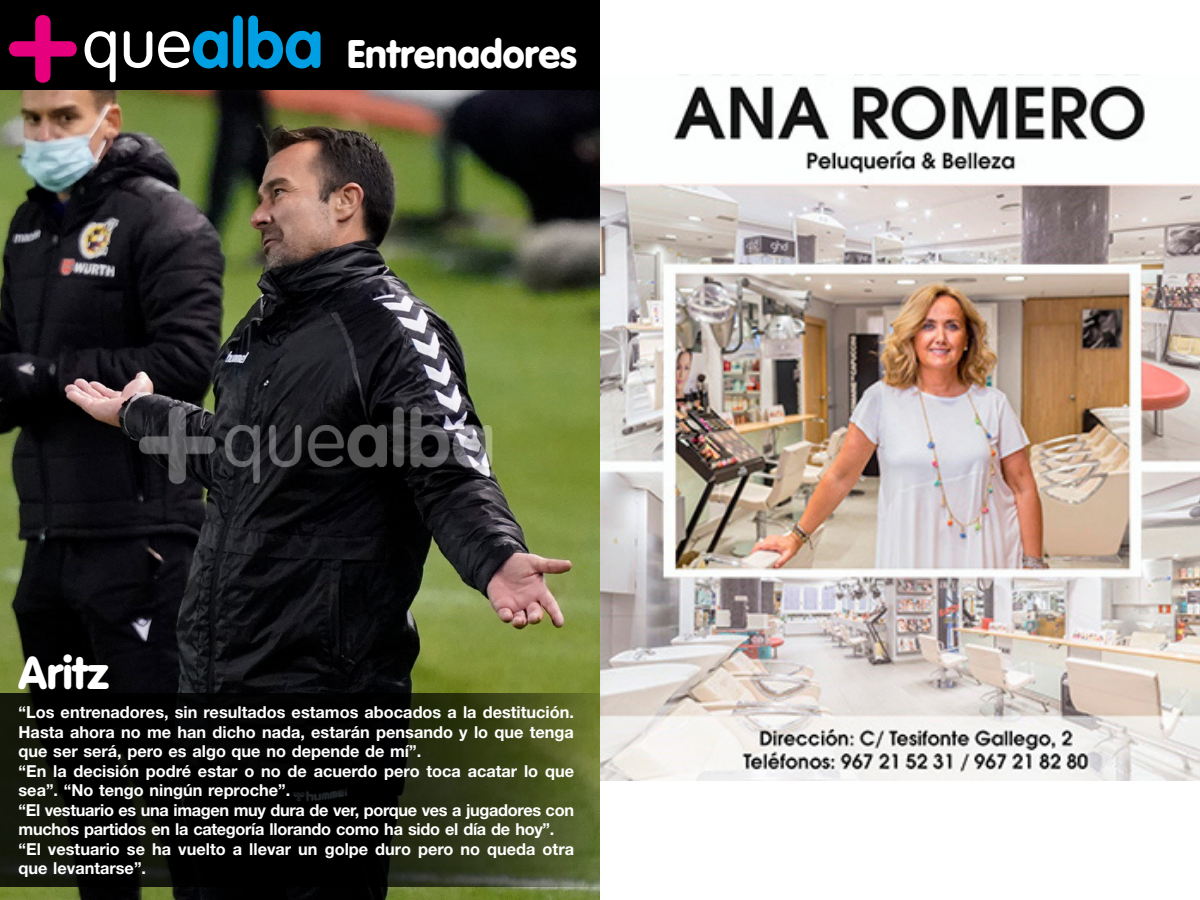
<style>
.page{position:relative;width:1200px;height:900px;background:#fff}
.page>*{position:absolute;margin:0;border:0;box-sizing:border-box;transform-origin:0 0}
.t1{font:900 45px "VAG Rounded Std";color:#fff}
.t2{font:900 39.3px "VAG Rounded Std";color:#fff}
.t3{font:700 16.5px/19.5px "Helvetica Neue LT Std";color:#fff}
</style>
<div class="page">
<div style="left:0;top:0;width:600px;height:900px;background:#000"></div>
<svg style="left:85px;top:15px;width:236px;height:67px"></svg>
<svg style="left:9px;top:15px;width:68px;height:68px"></svg>
<img style="left:0;top:90px;width:600px;height:810px">
<svg style="left:0;top:693px;width:600px;height:193px"></svg>
<div style="left:21px;top:657px;width:107px;height:51px;background:#000"></div>
<img style="left:131px;top:399px;width:379px;height:96px">
<img style="left:600px;top:74px;width:600px;height:707px">
<h2 class="t2" style="left:347px;top:30px;width:231px">Entrenadores</h2>
<h1 class="t1" style="left:19px;top:646px;width:91px">Aritz</h1>
<p class="t3" style="left:19px;top:702px;width:557px">“Los entrenadores, sin resultados estamos abocados a la destitución.<br>Hasta ahora no me han dicho nada, estarán pensando y lo que tenga que ser será, pero es algo que no depende de mí”.<br>“En la decisión podré estar o no de acuerdo pero toca acatar lo que sea”. “No tengo ningún reproche”.<br>“El vestuario es una imagen muy dura de ver, porque ves a jugadores con muchos partidos en la categoría llorando como ha sido el día de hoy”. “El vestuario se ha vuelto a llevar un golpe duro pero no queda otra que levantarse”.</p>
</div>
